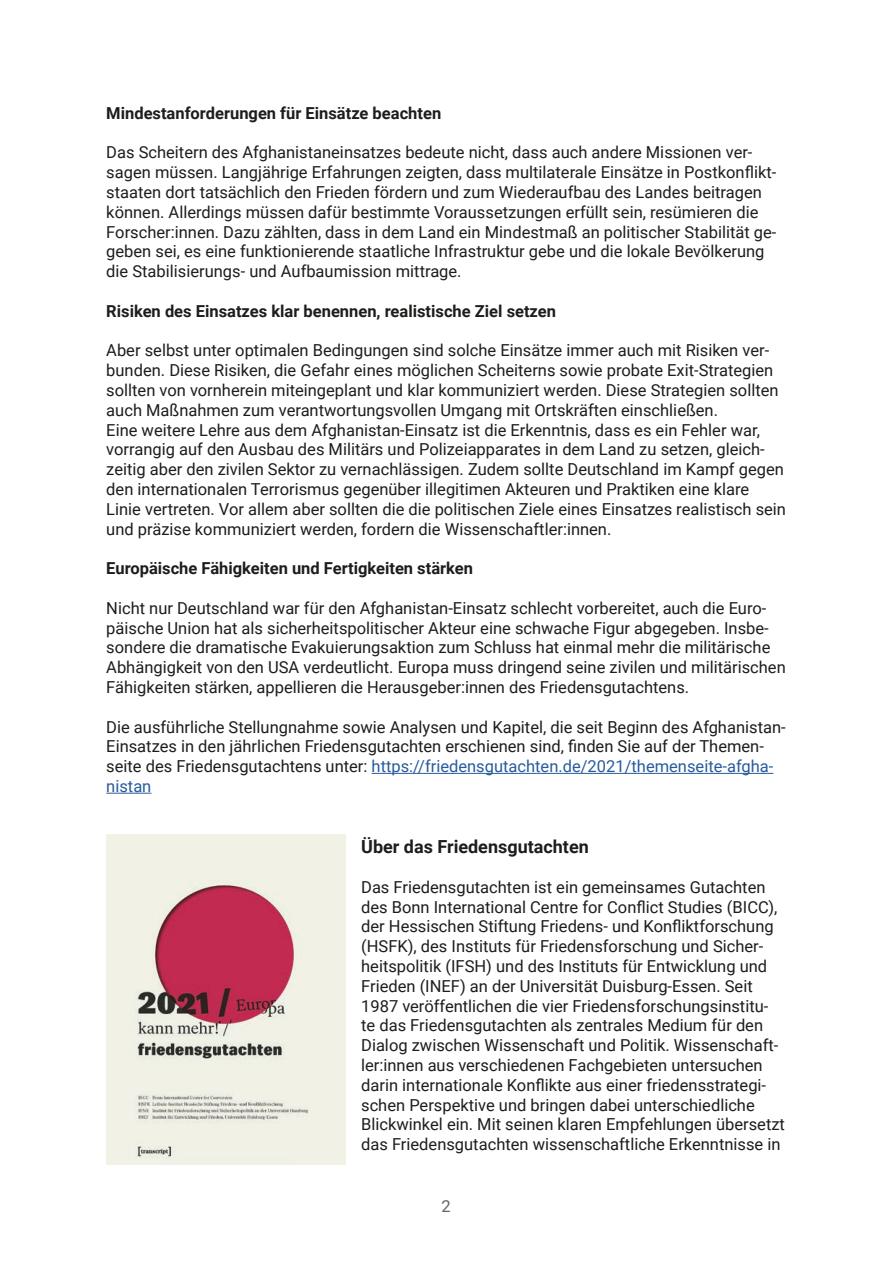
<style>
.page{position:relative;width:893px;height:1263px;background:#fff}
.page>*{position:absolute;margin:0;border:0;box-sizing:border-box;transform-origin:0 0}
.t1{font:700 18px "Roboto";color:#1d1d1b}
.t2{font:16.5px/19.8px "Roboto";color:#1d1d1b}
.t3{font:700 16.5px "Roboto";color:#1d1d1b}
.t4{font:16.5px "Roboto";color:#646463}
.s1{color:#275b9c}
</style>
<div class="page">
<hr style="left:372px;top:773px;width:401px;height:1px;background:#275b9c">
<hr style="left:106px;top:793px;width:45px;height:1px;background:#275b9c">
<img style="left:106px;top:835px;width:239px;height:329px">
<p class="t3" style="left:106px;top:101px;width:336px">Mindestanforderungen für Einsätze beachten</p>
<p class="t2" style="left:106px;top:142px;width:671px">Das Scheitern des Afghanistaneinsatzes bedeute nicht, dass auch andere Missionen ver&shy;sagen müssen. Langjährige Erfahrungen zeigten, dass multilaterale Einsätze in Postkonflikt&shy;staaten dort tatsächlich den Frieden fördern und zum Wiederaufbau des Landes beitragen können. Allerdings müssen dafür bestimmte Voraussetzungen erfüllt sein, resümieren die Forscher:innen. Dazu zählten, dass in dem Land ein Mindestmaß an politischer Stabilität ge&shy;geben sei, es eine funktionierende staatliche Infrastruktur gebe und die lokale Bevölkerung die Stabilisierungs- und Aufbaumission mittrage.</p>
<p class="t3" style="left:106px;top:299px;width:451px">Risiken des Einsatzes klar benennen, realistische Ziel setzen</p>
<p class="t2" style="left:106px;top:340px;width:674px">Aber selbst unter optimalen Bedingungen sind solche Einsätze immer auch mit Risiken ver&shy;bunden. Diese Risiken, die Gefahr eines möglichen Scheiterns sowie probate Exit-Strategien sollten von vornherein miteingeplant und klar kommuniziert werden. Diese Strategien sollten auch Maßnahmen zum verantwortungsvollen Umgang mit Ortskräften einschließen.</p>
<p class="t2" style="left:106px;top:419px;width:681px">Eine weitere Lehre aus dem Afghanistan-Einsatz ist die Erkenntnis, dass es ein Fehler war, vorrangig auf den Ausbau des Militärs und Polizeiapparates in dem Land zu setzen, gleich&shy;zeitig aber den zivilen Sektor zu vernachlässigen. Zudem sollte Deutschland im Kampf gegen den internationalen Terrorismus gegenüber illegitimen Akteuren und Praktiken eine klare Linie vertreten. Vor allem aber sollten die die politischen Ziele eines Einsatzes realistisch sein und präzise kommuniziert werden, fordern die Wissenschaftler:innen.</p>
<p class="t3" style="left:106px;top:557px;width:368px">Europäische Fähigkeiten und Fertigkeiten stärken</p>
<p class="t2" style="left:106px;top:597px;width:681px">Nicht nur Deutschland war für den Afghanistan-Einsatz schlecht vorbereitet, auch die Euro&shy;päische Union hat als sicherheitspolitischer Akteur eine schwache Figur abgegeben. Insbe&shy;sondere die dramatische Evakuierungsaktion zum Schluss hat einmal mehr die militärische Abhängigkeit von den USA verdeutlicht. Europa muss dringend seine zivilen und militärischen Fähigkeiten stärken, appellieren die Herausgeber:innen des Friedensgutachtens.</p>
<p class="t2" style="left:106px;top:716px;width:681px">Die ausführliche Stellungnahme sowie Analysen und Kapitel, die seit Beginn des Afghanistan-Einsatzes in den jährlichen Friedensgutachten erschienen sind, finden Sie auf der Themen&shy;seite des Friedensgutachtens unter: <span class="s1">https://friedensgutachten.de/2021/themenseite-afgha&shy;nistan</span></p>
<p class="t1" style="left:361px;top:834px;width:229px">Über das Friedensgutachten</p>
<p class="t2" style="left:361px;top:876px;width:425px">Das Friedensgutachten ist ein gemeinsames Gutachten des Bonn International Centre for Conflict Studies (BICC), der Hessischen Stiftung Friedens- und Konfliktforschung (HSFK), des Instituts für Friedensforschung und Sicher&shy;heitspolitik (IFSH) und des Instituts für Entwicklung und Frieden (INEF) an der Universität Duisburg-Essen. Seit 1987 veröffentlichen die vier Friedensforschungsinstitu&shy;te das Friedensgutachten als zentrales Medium für den Dialog zwischen Wissenschaft und Politik. Wissenschaft&shy;ler:innen aus verschiedenen Fachgebieten untersuchen darin internationale Konflikte aus einer friedensstrategi&shy;schen Perspektive und bringen dabei unterschiedliche Blickwinkel ein. Mit seinen klaren Empfehlungen übersetzt das Friedensgutachten wissenschaftliche Erkenntnisse in</p>
<p class="t4" style="left:441px;top:1194px;width:11px">2</p>
</div>
